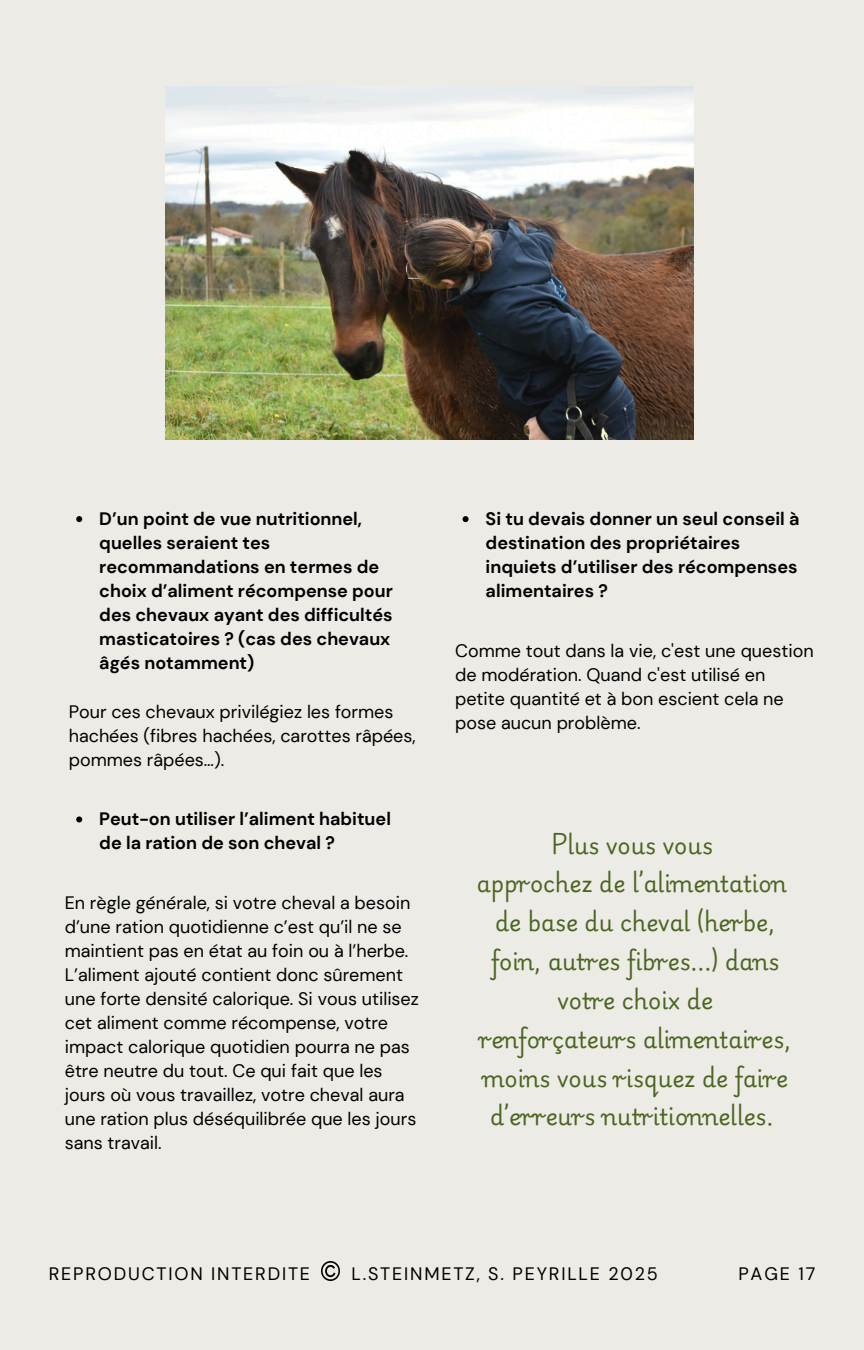
<style>
.page{position:relative;width:864px;height:1350px;background:#edebe6}
.page>*{position:absolute;margin:0;border:0;box-sizing:border-box;transform-origin:0 0}
.t1{font:22.5px/38.7px "Playwrite US Modern";color:#4b6521;text-align:center}
.t2{font:18px/24.1px "DM Sans";color:#000}
.t3{font:700 18px/24.1px "DM Sans";color:#000}
.t4{font:18px "DM Sans";letter-spacing:.1em;color:#000}
</style>
<div class="page">
<img style="left:165px;top:86px;width:528px;height:353px">
<svg style="left:76px;top:516px;width:6px;height:6px"></svg>
<svg style="left:76px;top:816px;width:6px;height:6px"></svg>
<svg style="left:463px;top:516px;width:6px;height:6px"></svg>
<img style="left:321px;top:1262px;width:19px;height:18px">
<p class="t3" style="left:99px;top:507px;width:295px">D’un point de vue nutritionnel, quelles seraient tes recommandations en termes de choix d’aliment récompense pour des chevaux ayant des difficultés masticatoires ? (cas des chevaux âgés notamment)</p>
<p class="t2" style="left:69px;top:700px;width:349px">Pour ces chevaux privilégiez les formes hachées (fibres hachées, carottes râpées, pommes râpées…).</p>
<p class="t3" style="left:99px;top:807px;width:293px">Peut-on utiliser l’aliment habituel de la ration de son cheval ?</p>
<p class="t2" style="left:65px;top:891px;width:356px">En règle générale, si votre cheval a besoin d’une ration quotidienne c’est qu’il ne se maintient pas en état au foin ou à l’herbe.<br>L’aliment ajouté contient donc sûrement une forte densité calorique. Si vous utilisez cet aliment comme récompense, votre impact calorique quotidien pourra ne pas être neutre du tout. Ce qui fait que les jours où vous travaillez, votre cheval aura une ration plus déséquilibrée que les jours sans travail.</p>
<p class="t3" style="left:486px;top:507px;width:315px">Si tu devais donner un seul conseil à destination des propriétaires inquiets d’utiliser des récompenses alimentaires ?</p>
<p class="t2" style="left:455px;top:639px;width:360px">Comme tout dans la vie, c'est une question de modération. Quand c'est utilisé en petite quantité et à bon escient cela ne pose aucun problème.</p>
<h1 class="t1" style="left:477px;top:827px;width:316px">Plus vous vous<br>approchez de l’alimentation de base du cheval (herbe, foin, autres fibres...) dans votre choix de renforçateurs alimentaires, moins vous risquez de faire d’erreurs nutritionnelles.</h1>
<p class="t4" style="left:49px;top:1262px;width:263px">REPRODUCTION INTERDITE</p>
<p class="t4" style="left:351px;top:1262px;width:308px">L.STEINMETZ, S. PEYRILLE 2025</p>
<p class="t2" style="left:738px;top:1262px;width:78px">PAGE 17</p>
</div>
